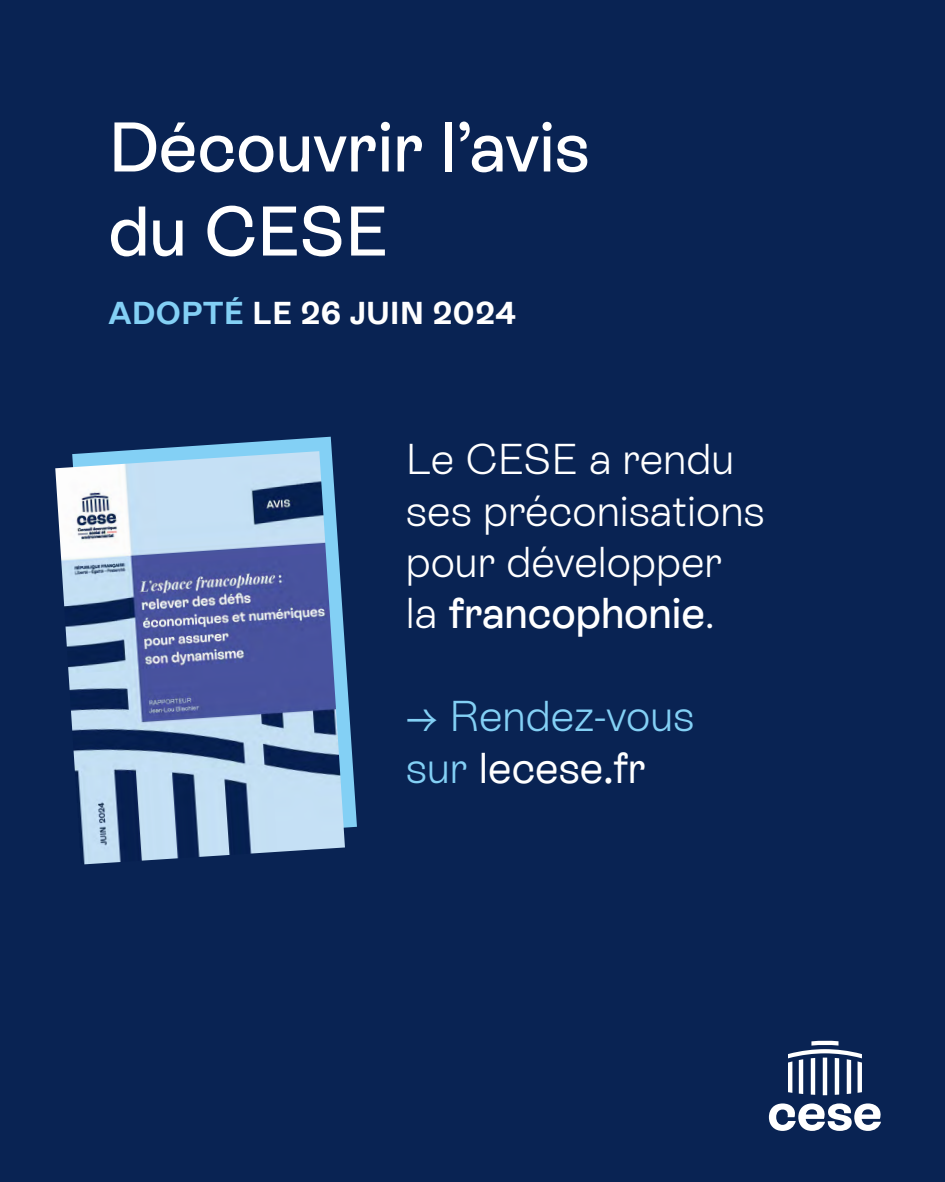
<style>
.page{position:relative;width:945px;height:1182px;background:#fff}
.page>*{position:absolute;margin:0;border:0;box-sizing:border-box;transform-origin:0 0}
.t1{font:500 70px/84px "ES Rebond Grotesque";color:#fff}
.t2{font:300 42.88px/51.4px "ES Rebond Grotesque";color:#fff}
.t3{font:300 42.88px/51.4px "ES Rebond Grotesque";color:#83d0f5}
.t4{font:700 31.5px "ES Rebond Grotesque";letter-spacing:.02em;color:#fff}
.s1{color:#83d0f5}
.s2{font-weight:500}
.s3{font-weight:400;color:#fff}
</style>
<div class="page">
<div style="left:0;top:0;width:945px;height:1181px;background:#092353"></div>
<svg style="left:119px;top:436px;width:238px;height:392px"></svg>
<svg style="left:769px;top:1040px;width:112px;height:91px"></svg>
<img style="left:55px;top:451px;width:290px;height:413px">
<h1 class="t1" style="left:108px;top:102px;width:483px">Découvrir l’avis du CESE</h1>
<p class="t4" style="left:108px;top:291px;width:409px"><span class="s1">ADOPTÉ</span> LE 26 JUIN 2024</p>
<p class="t2" style="left:406px;top:432px;width:361px">Le CESE a rendu ses préconisations pour développer<br>la <span class="s2">francophonie</span>.</p>
<p class="t3" style="left:406px;top:689px;width:290px">→ Rendez-vous sur <span class="s3">lecese.fr</span></p>
</div>
